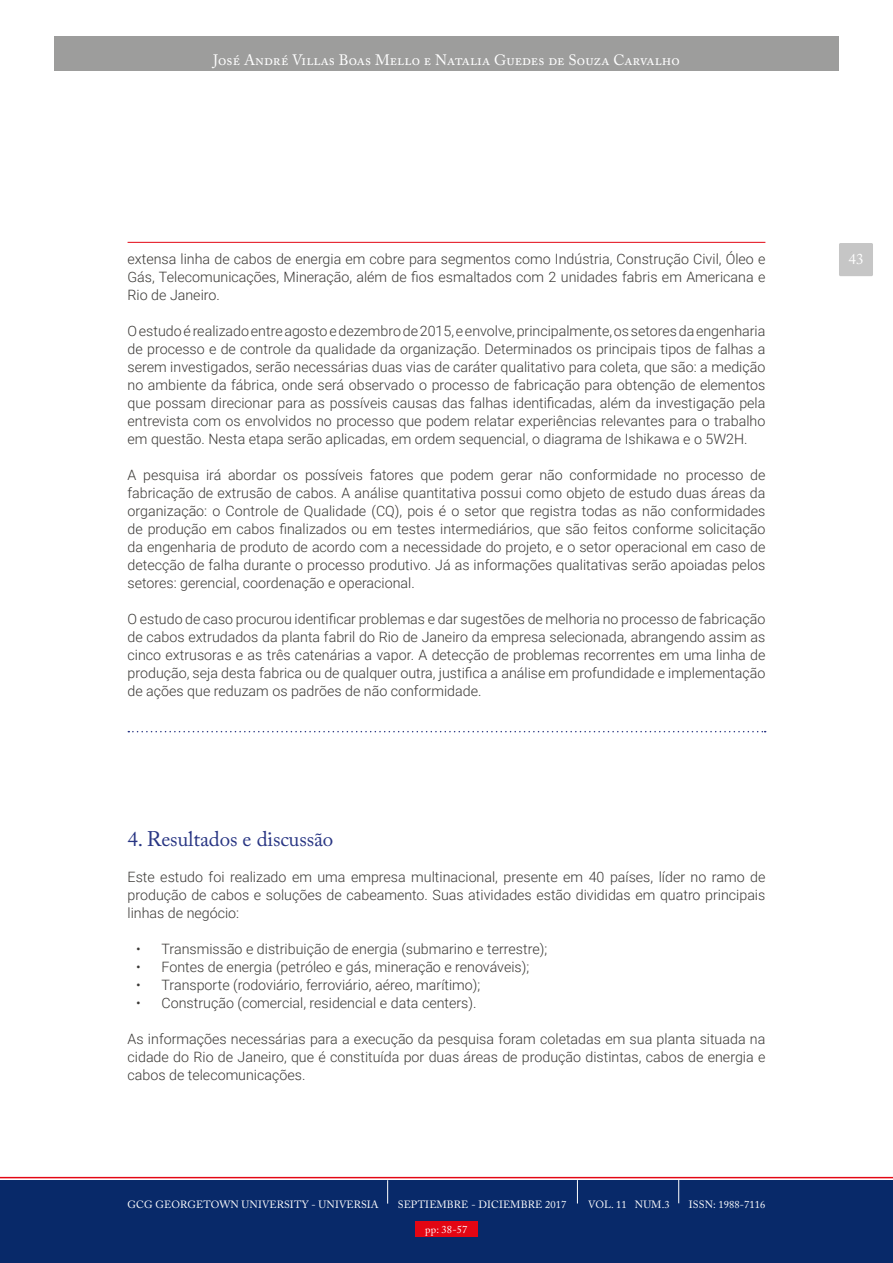
<style>
.page{position:relative;width:893px;height:1263px;background:#fff}
.page>*{position:absolute;margin:0;border:0;box-sizing:border-box;transform-origin:0 0}
.t1{font:21px "Adobe Caslon Pro";color:#283583}
.t2{font:15px "Adobe Caslon Pro";letter-spacing:.005em;color:#fff}
.t3{font:300 14.25px/18px "Roboto";color:#3a3835;text-align:justify}
.t4{font:10.5px "Adobe Caslon Pro";letter-spacing:.01em;color:#fff}
</style>
<div class="page">
<div style="left:54px;top:37px;width:785px;height:34px;background:#9d9d9c"></div>
<div style="left:0;top:1180px;width:893px;height:83px;background:#082969"></div>
<svg style="left:0;top:1177px;width:893px;height:26px"></svg>
<div style="left:839px;top:243px;width:34px;height:33px;background:#c6c6c6;border-radius:2px"></div>
<hr style="left:128px;top:242px;width:637px;height:1px;background:#e30613">
<svg style="left:128px;top:731px;width:638px;height:1px"></svg>
<div style="left:415px;top:1221px;width:63px;height:16px;background:#e30613"></div>
<p class="t2" style="left:213px;top:51px;width:468px">José André Villas Boas Mello e Natalia Guedes de Souza Carvalho</p>
<p class="t3" style="left:128px;top:250px;width:639px">extensa linha de cabos de energia em cobre para segmentos como Indústria, Construção Civil, Óleo e</p>
<p class="t2" style="left:848px;top:250px;width:16px">43</p>
<p class="t3" style="left:128px;top:268px;width:639px">Gás, Telecomunicações, Mineração, além de fios esmaltados com 2 unidades fabris em Americana e<br>Rio de Janeiro.</p>
<p class="t3" style="left:128px;top:322px;width:639px">O estudo é realizado entre agosto e dezembro de 2015, e envolve, principalmente, os setores da engenharia de processo e de controle da qualidade da organização. Determinados os principais tipos de falhas a serem investigados, serão necessárias duas vias de caráter qualitativo para coleta, que são: a medição no ambiente da fábrica, onde será observado o processo de fabricação para obtenção de elementos que possam direcionar para as possíveis causas das falhas identificadas, além da investigação pela entrevista com os envolvidos no processo que podem relatar experiências relevantes para o trabalho em questão. Nesta etapa serão aplicadas, em ordem sequencial, o diagrama de Ishikawa e o 5W2H.</p>
<p class="t3" style="left:128px;top:466px;width:639px">A pesquisa irá abordar os possíveis fatores que podem gerar não conformidade no processo de fabricação de extrusão de cabos. A análise quantitativa possui como objeto de estudo duas áreas da organização: o Controle de Qualidade (CQ), pois é o setor que registra todas as não conformidades de produção em cabos finalizados ou em testes intermediários, que são feitos conforme solicitação da engenharia de produto de acordo com a necessidade do projeto, e o setor operacional em caso de detecção de falha durante o processo produtivo. Já as informações qualitativas serão apoiadas pelos setores: gerencial, coordenação e operacional.</p>
<p class="t3" style="left:128px;top:610px;width:639px">O estudo de caso procurou identificar problemas e dar sugestões de melhoria no processo de fabricação de cabos extrudados da planta fabril do Rio de Janeiro da empresa selecionada, abrangendo assim as cinco extrusoras e as três catenárias a vapor. A detecção de problemas recorrentes em uma linha de produção, seja desta fabrica ou de qualquer outra, justifica a análise em profundidade e implementação de ações que reduzam os padrões de não conformidade.</p>
<h1 class="t1" style="left:128px;top:827px;width:207px">4. Resultados e discussão</h1>
<p class="t3" style="left:128px;top:868px;width:639px">Este estudo foi realizado em uma empresa multinacional, presente em 40 países, líder no ramo de produção de cabos e soluções de cabeamento. Suas atividades estão divididas em quatro principais linhas de negócio:</p>
<p class="t3" style="left:136px;top:940px;width:413px">• Transmissão e distribuição de energia (submarino e terrestre);</p>
<p class="t3" style="left:136px;top:958px;width:395px">• Fontes de energia (petróleo e gás, mineração e renováveis);</p>
<p class="t3" style="left:136px;top:976px;width:346px">• Transporte (rodoviário, ferroviário, aéreo, marítimo);</p>
<p class="t3" style="left:136px;top:994px;width:342px">• Construção (comercial, residencial e data centers).</p>
<p class="t3" style="left:128px;top:1030px;width:639px">As informações necessárias para a execução da pesquisa foram coletadas em sua planta situada na cidade do Rio de Janeiro, que é constituída por duas áreas de produção distintas, cabos de energia e cabos de telecomunicações.</p>
<p class="t4" style="left:128px;top:1198px;width:253px">GCG GEORGETOWN UNIVERSITY - UNIVERSIA</p>
<p class="t4" style="left:398px;top:1198px;width:170px">SEPTIEMBRE - DICIEMBRE 2017</p>
<p class="t4" style="left:588px;top:1198px;width:83px">VOL. 11 NUM.3</p>
<p class="t4" style="left:689px;top:1198px;width:78px">ISSN: 1988-7116</p>
<p class="t4" style="left:425px;top:1223px;width:43px">pp: 38-57</p>
</div>
